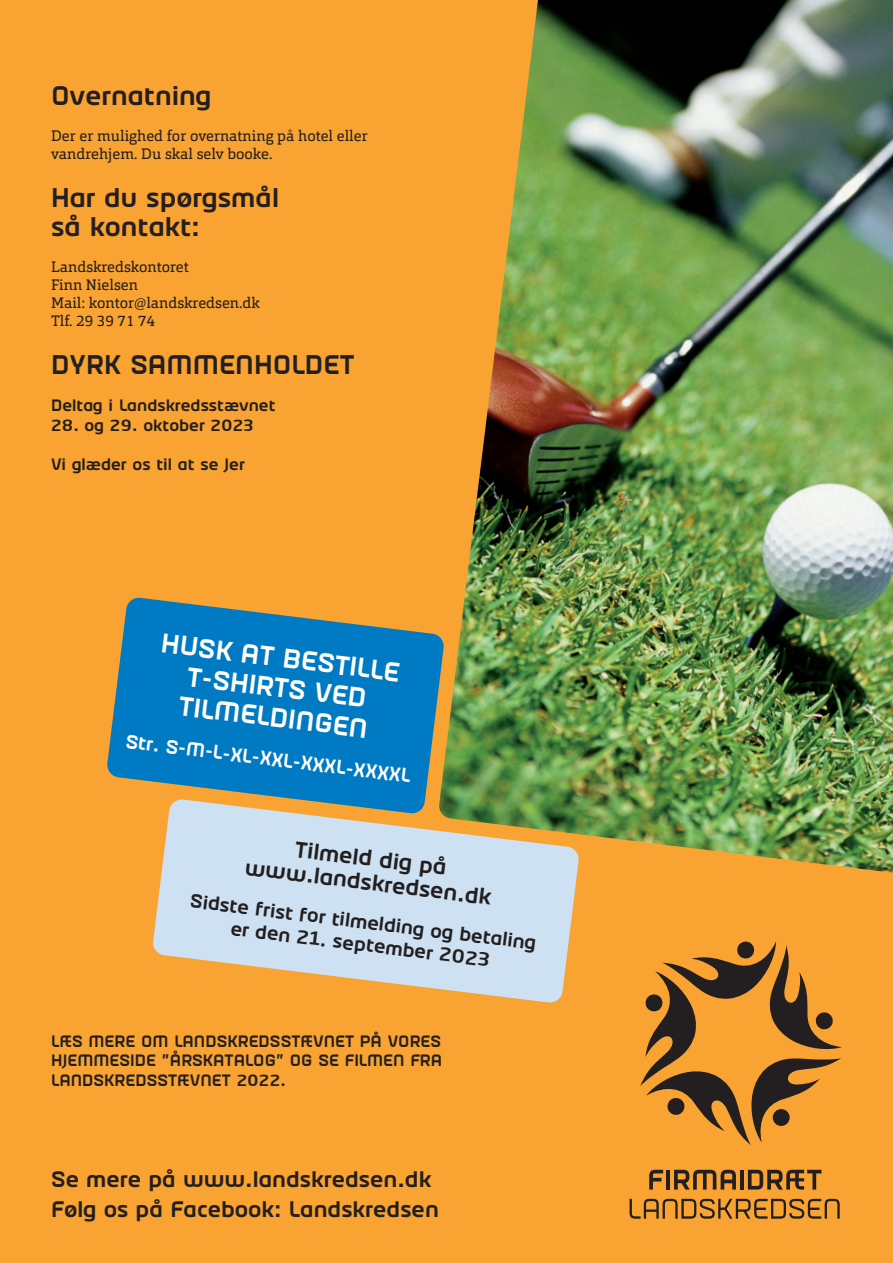
<style>
.page{position:relative;width:893px;height:1263px;background:#f9a332}
.page>*{position:absolute;margin:0;border:0;box-sizing:border-box;transform-origin:0 0}
.t1{font:700 27px/28.5px "Firm";color:#231f20}
.t2{font:700 27px/30px "Firm";color:#fff;text-align:center}
.t3{font:700 22.5px/24px "Firm";color:#231f20;text-align:center}
.t4{font:700 19.5px/22.5px "Firm";color:#231f20;text-align:center}
.t5{font:700 19.5px "Firm";color:#fff}
.t6{font:700 16.5px/19.5px "Firm";color:#231f20;text-align:justify}
.t7{font:15px/18px "Orgon Slab";color:#231f20}
</style>
<div class="page">
<svg style="left:107px;top:597px;width:331px;height:202px;fill:#007ac2"></svg>
<svg style="left:640px;top:941px;width:202px;height:204px"></svg>
<svg style="left:649px;top:1170px;width:14px;height:19px"></svg>
<hr style="left:666px;top:1170px;width:4px;height:19px;background:#231f20">
<svg style="left:674px;top:1170px;width:62px;height:19px"></svg>
<hr style="left:740px;top:1170px;width:4px;height:19px;background:#231f20">
<svg style="left:748px;top:1170px;width:73px;height:19px"></svg>
<svg style="left:630px;top:1199px;width:210px;height:20px"></svg>
<img style="left:438px;top:0;width:455px;height:873px">
<svg style="left:153px;top:799px;width:426px;height:204px;fill:#cde1f2"></svg>
<h1 class="t1" style="left:51px;top:83px;width:162px">Overnatning</h1>
<p class="t7" style="left:51px;top:127px;width:318px">Der er mulighed for overnatning på hotel eller vandrehjem. Du skal selv booke.</p>
<h1 class="t1" style="left:51px;top:185px;width:230px">Har du spørgsmål så kontakt:</h1>
<p class="t7" style="left:51px;top:258px;width:210px">Landskredskontoret<br>Finn Nielsen<br>Mail: kontor@landskredsen.dk<br>Tlf. 29 39 71 74</p>
<h1 class="t1" style="left:51px;top:351px;width:305px">DYRK SAMMENHOLDET</h1>
<p class="t6" style="left:51px;top:396px;width:226px">Deltag i Landskredsstævnet</p>
<p class="t6" style="left:51px;top:416px;width:205px">28. og 29. oktober 2023</p>
<p class="t6" style="left:51px;top:455px;width:195px">Vi glæder os til at se Jer</p>
<h1 class="t2" style="left:163px;top:629px;width:242px;rotate:7deg">HUSK AT BESTILLE<br>T-SHIRTS VED<br>TILMELDINGEN</h1>
<p class="t5" style="left:127px;top:729px;width:288px;rotate:7deg">Str. S-M-L-XL-XXL-XXXL-XXXXL</p>
<h2 class="t3" style="left:249px;top:832px;width:250px;rotate:7deg">Tilmeld dig på www.landskredsen.dk</h2>
<p class="t4" style="left:192px;top:890px;width:350px;rotate:7deg">Sidste frist for tilmelding og betaling er den 21. september 2023</p>
<p class="t6" style="left:51px;top:1032px;width:393px">LÆS MERE OM LANDSKREDSSTÆVNET PÅ VORES HJEMMESIDE ”ÅRSKATALOG” OG SE FILMEN FRA LANDSKREDSSTÆVNET 2022.</p>
<h2 class="t3" style="left:51px;top:1165px;width:389px;line-height:30px;text-align:left">Se mere på www.landskredsen.dk<br>Følg os på Facebook: Landskredsen</h2>
</div>
